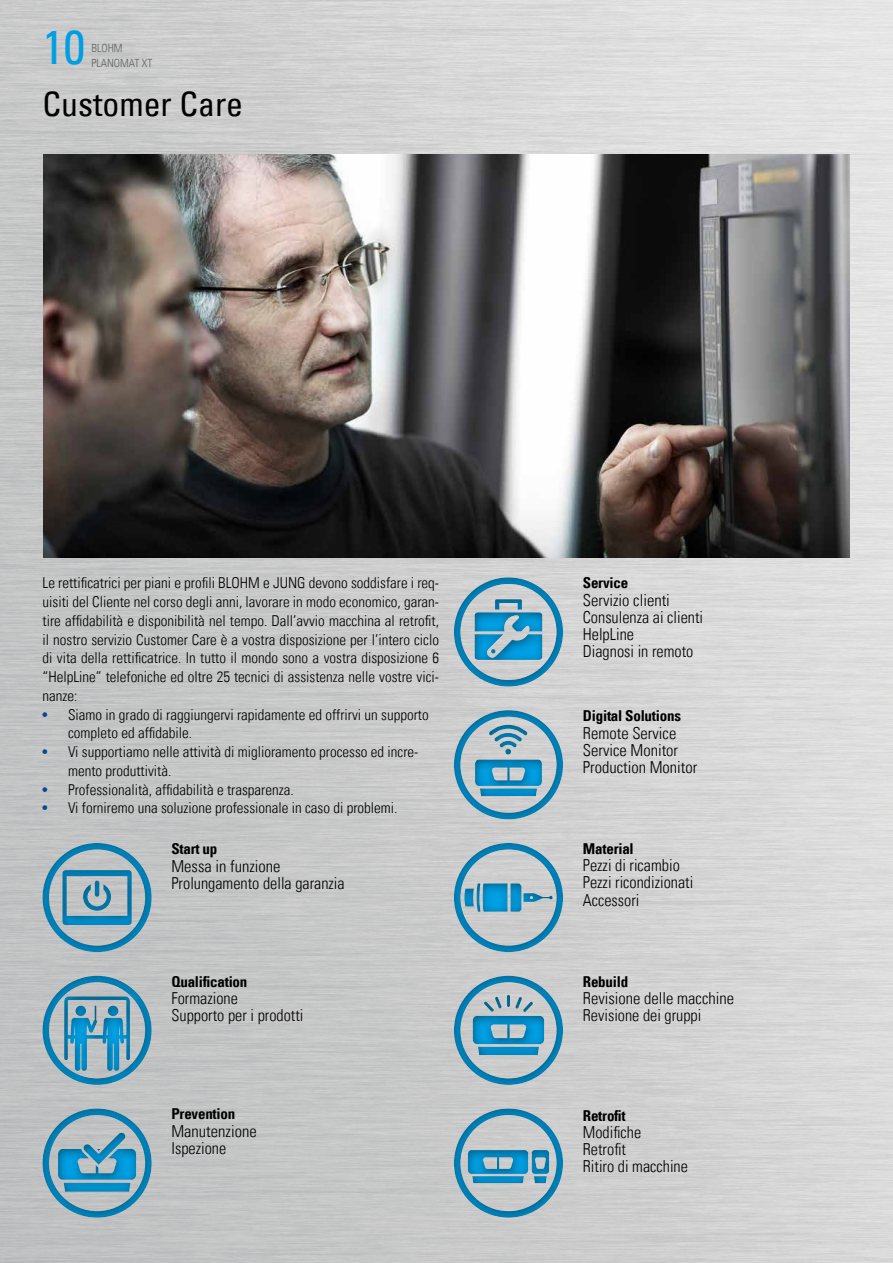
<style>
.page{position:relative;width:893px;height:1263px;background:#fff}
.page>*{position:absolute;margin:0;border:0;box-sizing:border-box;transform-origin:0 0}
.t1{font:condensed 48px "Univers Com 57";color:#009fe3}
.t2{font:condensed 33.75px "Univers Com 57";color:#000}
.t3{font:16.5px/17.2px "Univers Com 47 Light Cond";color:#000}
.t4{font:15px/18.8px "Univers Com 47 Light Cond";color:#000}
.t5{font:15px "Univers Com 67 Bold Cond";letter-spacing:-.015em;color:#000}
.t6{font:11.25px/15px "Univers Com 47 Light Cond";color:#646363}
.s1{font-family:"Univers Com 57";font-stretch:condensed;color:#004994}
</style>
<div class="page">
<img style="left:0;top:0;width:893px;height:1263px">
<div style="left:40px;top:842px;width:112px;height:112px;background:#000;opacity:.45"></div>
<div style="left:451px;top:842px;width:112px;height:113px;background:#000;opacity:.45"></div>
<div style="left:42px;top:975px;width:112px;height:112px;background:#000;opacity:.45"></div>
<div style="left:452px;top:1107px;width:111px;height:113px;background:#000;opacity:.45"></div>
<div style="left:451px;top:975px;width:113px;height:112px;background:#000;opacity:.45"></div>
<div style="left:452px;top:577px;width:112px;height:112px;background:#000;opacity:.45"></div>
<div style="left:41px;top:1108px;width:112px;height:112px;background:#000;opacity:.45"></div>
<img style="left:43px;top:154px;width:807px;height:403px">
<div style="left:454px;top:709px;width:111px;height:113px;background:#000;opacity:.45"></div>
<h1 class="t1" style="left:43px;top:17px;width:44px">10</h1>
<p class="t6" style="left:91px;top:41px;width:63px">BLOHM<br>PLANOMAT XT</p>
<h2 class="t2" style="left:43px;top:82px;width:202px">Customer Care</h2>
<p class="t4" style="left:43px;top:574px;width:398px;text-align:justify">Le rettificatrici per piani e profili BLOHM e JUNG devono soddisfare i req&shy;uisiti del Cliente nel corso degli anni, lavorare in modo economico, garan&shy;tire affidabilità e disponibilità nel tempo. Dall’avvio macchina al retrofit, il nostro servizio Customer Care è a vostra disposizione per l’intero ciclo di vita della rettificatrice. In tutto il mondo sono a vostra disposizione 6 “HelpLine” telefoniche ed oltre 25 tecnici di assistenza nelle vostre vici&shy;nanze:</p>
<p class="t4" style="left:68px;top:705px;width:362px;text-indent:-26px"><span class="s1">•</span> Siamo in grado di raggiungervi rapidamente ed offrirvi un supporto completo ed affidabile.</p>
<p class="t4" style="left:68px;top:742px;width:352px;text-indent:-26px"><span class="s1">•</span> Vi supportiamo nelle attività di miglioramento processo ed incre&shy;mento produttività.</p>
<p class="t4" style="left:43px;top:780px;width:253px"><span class="s1">•</span> Professionalità, affidabilità e trasparenza.</p>
<p class="t4" style="left:43px;top:799px;width:357px"><span class="s1">•</span> Vi forniremo una soluzione professionale in caso di problemi.</p>
<p class="t5" style="left:171px;top:840px;width:47px">Start up</p>
<p class="t3" style="left:171px;top:857px;width:175px">Messa in funzione<br>Prolungamento della garanzia</p>
<p class="t5" style="left:171px;top:972px;width:77px">Qualification</p>
<p class="t3" style="left:171px;top:989px;width:133px">Formazione<br>Supporto per i prodotti</p>
<p class="t5" style="left:171px;top:1105px;width:65px">Prevention</p>
<p class="t3" style="left:171px;top:1122px;width:87px">Manutenzione<br>Ispezione</p>
<p class="t5" style="left:583px;top:574px;width:47px">Service</p>
<p class="t3" style="left:583px;top:591px;width:122px">Servizio clienti<br>Consulenza ai clienti<br>HelpLine<br>Diagnosi in remoto</p>
<p class="t5" style="left:583px;top:707px;width:100px">Digital Solutions</p>
<p class="t3" style="left:583px;top:724px;width:116px">Remote Service<br>Service Monitor<br>Production Monitor</p>
<p class="t5" style="left:583px;top:839px;width:52px">Material</p>
<p class="t3" style="left:583px;top:857px;width:112px">Pezzi di ricambio<br>Pezzi ricondizionati<br>Accessori</p>
<p class="t5" style="left:583px;top:972px;width:47px">Rebuild</p>
<p class="t3" style="left:583px;top:989px;width:153px">Revisione delle macchine<br>Revisione dei gruppi</p>
<p class="t5" style="left:583px;top:1106px;width:44px">Retrofit</p>
<p class="t3" style="left:583px;top:1123px;width:107px">Modifiche<br>Retrofit<br>Ritiro di macchine</p>
</div>
